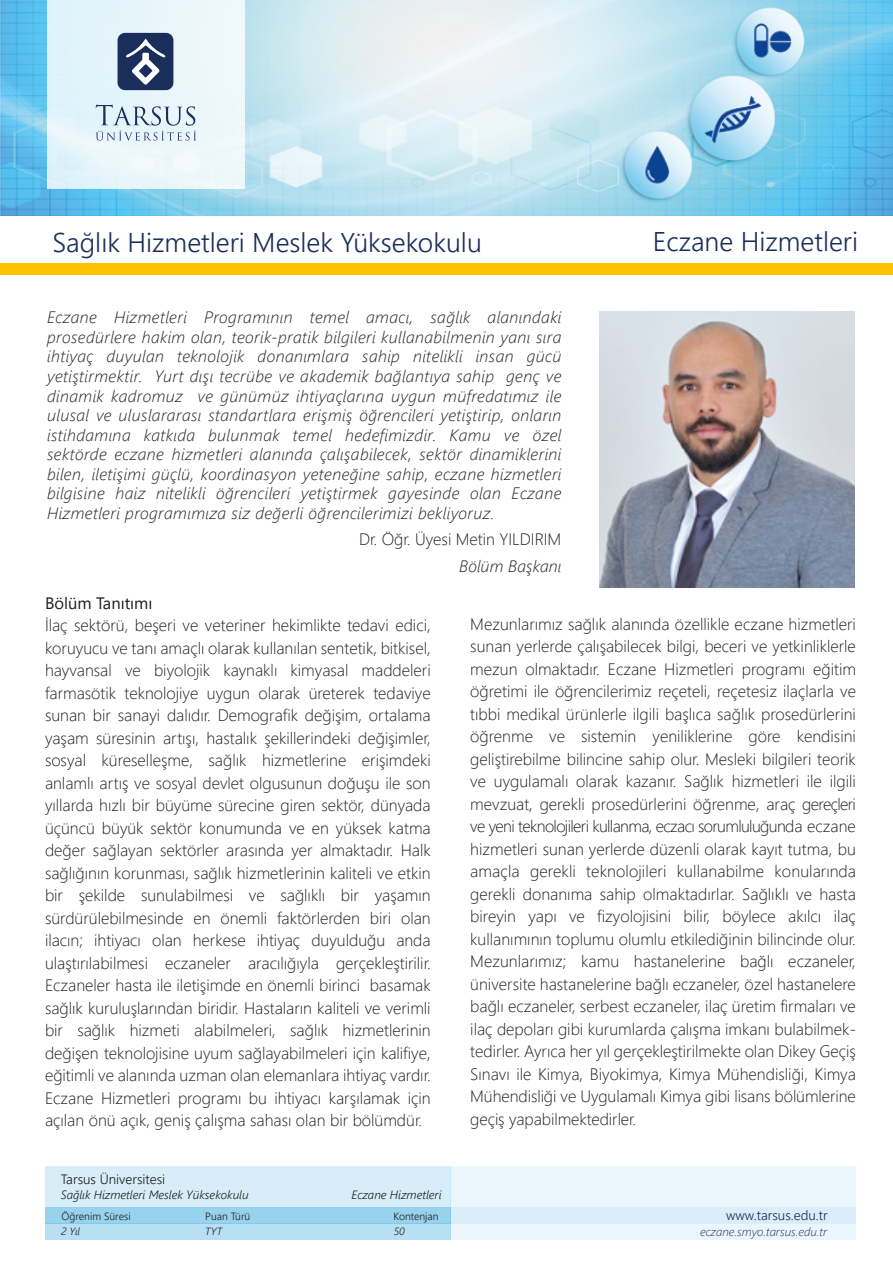
<style>
.page{position:relative;width:893px;height:1263px;background:#fff}
.page>*{position:absolute;margin:0;border:0;box-sizing:border-box;transform-origin:0 0}
.t1{font:300 27px "Segoe UI";color:#192e5a}
.t2{font:300 16.5px/22.5px "Segoe UI";color:#1d1d1b;text-align:justify}
.t3{font:italic 300 16.5px/19.5px "Segoe UI";letter-spacing:.025em;color:#1d1d1b;text-align:justify}
.t4{font:16.5px "Segoe UI";color:#1d1d1b}
.t5{font:300 13.5px "Segoe UI";color:#1d1d1b}
.t6{font:300 13.5px "Segoe UI";color:#192e5a}
.t7{font:italic 300 12px "Segoe UI";color:#1d1d1b}
.t8{font:italic 300 12px "Segoe UI";color:#192e5a}
.t9{font:300 10.5px "Segoe UI";color:#1d1d1b}
.t10{font:italic 300 10.5px "Segoe UI";color:#1d1d1b}
</style>
<div class="page">
<img style="left:0;top:0;width:869px;height:215px">
<div style="left:47px;top:0;width:198px;height:188px;background:linear-gradient(to right,#def2fa,#f0f8fa)"></div>
<div style="left:118px;top:33px;width:55px;height:57px;background:#192e5a;border-radius:7px"></div>
<svg style="left:126px;top:39px;width:40px;height:46px"></svg>
<svg style="left:96px;top:105px;width:100px;height:36px;background:#c6d6e1"></svg>
<div style="left:0;top:263px;width:893px;height:12px;background:#fdc300"></div>
<div style="left:45px;top:1166px;width:406px;height:74px;background:#d7eef9"></div>
<div style="left:45px;top:1207px;width:406px;height:16px;background:#97d2ef"></div>
<div style="left:45px;top:1223px;width:406px;height:17px;background:#b7e0f4"></div>
<div style="left:451px;top:1166px;width:405px;height:74px;background:#ebf6fc"></div>
<div style="left:451px;top:1207px;width:405px;height:16px;background:#d9eef9"></div>
<img style="left:869px;top:0;width:24px;height:216px">
<img style="left:599px;top:311px;width:255px;height:276px">
<h1 class="t1" style="left:52px;top:217px;width:431px">Sağlık Hizmetleri Meslek Yüksekokulu</h1>
<p class="t3" style="left:47px;top:305px;width:516px">Eczane Hizmetleri Programının temel amacı, sağlık alanındaki prosedürlere hakim olan, teorik-pratik bilgileri kullanabilmenin yanı sıra ihtiyaç duyulan teknolojik donanımlara sahip nitelikli insan gücü yetiştirmektir. Yurt dışı tecrübe ve akademik bağlantıya sahip genç ve dinamik kadromuz ve günümüz ihtiyaçlarına uygun müfredatımız ile ulusal ve uluslararası standartlara erişmiş öğrencileri yetiştirip, onların istihdamına katkıda bulunmak temel hedefimizdir. Kamu ve özel sektörde eczane hizmetleri alanında çalışabilecek, sektör dinamiklerini bilen, iletişimi güçlü, koordinasyon yeteneğine sahip, eczane hizmetleri bilgisine haiz nitelikli öğrencileri yetiştirmek gayesinde olan Eczane Hizmetleri programımıza siz değerli öğrencilerimizi bekliyoruz.</p>
<p class="t2" style="left:359px;top:526px;width:204px">Dr. Öğr. Üyesi Metin YILDIRIM</p>
<p class="t3" style="left:459px;top:554px;width:104px">Bölüm Başkanı</p>
<h1 class="t1" style="left:653px;top:216px;width:207px">Eczane Hizmetleri</h1>
<p class="t4" style="left:45px;top:587px;width:109px">Bölüm Tanıtımı</p>
<p class="t2" style="left:45px;top:612px;width:387px">İlaç sektörü, beşeri ve veteriner hekimlikte tedavi edici, koruyucu ve tanı amaçlı olarak kullanılan sentetik, bitkisel, hayvansal ve biyolojik kaynaklı kimyasal maddeleri farmasötik teknolojiye uygun olarak üreterek tedaviye sunan bir sanayi dalıdır. Demografik değişim, ortalama yaşam süresinin artışı, hastalık şekillerindeki değişimler, sosyal küreselleşme, sağlık hizmetlerine erişimdeki anlamlı artış ve sosyal devlet olgusunun doğuşu ile son yıllarda hızlı bir büyüme sürecine giren sektör, dünyada üçüncü büyük sektör konumunda ve en yüksek katma değer sağlayan sektörler arasında yer almaktadır. Halk sağlığının korunması, sağlık hizmetlerinin kaliteli ve etkin bir şekilde sunulabilmesi ve sağlıklı bir yaşamın sürdürülebilmesinde en önemli faktörlerden biri olan ilacın; ihtiyacı olan herkese ihtiyaç duyulduğu anda ulaştırılabilmesi eczaneler aracılığıyla gerçekleştirilir.<br>Eczaneler hasta ile iletişimde en önemli birinci basamak sağlık kuruluşlarından biridir. Hastaların kaliteli ve verimli bir sağlık hizmeti alabilmeleri, sağlık hizmetlerinin değişen teknolojisine uyum sağlayabilmeleri için kalifiye, eğitimli ve alanında uzman olan elemanlara ihtiyaç vardır.<br>Eczane Hizmetleri programı bu ihtiyacı karşılamak için açılan önü açık, geniş çalışma sahası olan bir bölümdür.</p>
<p class="t2" style="left:470px;top:611px;width:387px">Mezunlarımız sağlık alanında özellikle eczane hizmetleri sunan yerlerde çalışabilecek bilgi, beceri ve yetkinliklerle mezun olmaktadır. Eczane Hizmetleri programı eğitim öğretimi ile öğrencilerimiz reçeteli, reçetesiz ilaçlarla ve tıbbi medikal ürünlerle ilgili başlıca sağlık prosedürlerini öğrenme ve sistemin yeniliklerine göre kendisini geliştirebilme bilincine sahip olur. Mesleki bilgileri teorik ve uygulamalı olarak kazanır. Sağlık hizmetleri ile ilgili mevzuat, gerekli prosedürlerini öğrenme, araç gereçleri ve yeni teknolojileri kullanma, eczacı sorumluluğunda eczane hizmetleri sunan yerlerde düzenli olarak kayıt tutma, bu amaçla gerekli teknolojileri kullanabilme konularında gerekli donanıma sahip olmaktadırlar. Sağlıklı ve hasta bireyin yapı ve fizyolojisini bilir, böylece akılcı ilaç kullanımının toplumu olumlu etkilediğinin bilincinde olur.<br>Mezunlarımız; kamu hastanelerine bağlı eczaneler, üniversite hastanelerine bağlı eczaneler, özel hastanelere bağlı eczaneler, serbest eczaneler, ilaç üretim firmaları ve ilaç depoları gibi kurumlarda çalışma imkanı bulabilmek&shy;tedirler. Ayrıca her yıl gerçekleştirilmekte olan Dikey Geçiş Sınavı ile Kimya, Biyokimya, Kimya Mühendisliği, Kimya Mühendisliği ve Uygulamalı Kimya gibi lisans bölümlerine geçiş yapabilmektedirler.</p>
<p class="t5" style="left:61px;top:1167px;width:106px">Tarsus Üniversitesi</p>
<p class="t7" style="left:61px;top:1183px;width:189px">Sağlık Hizmetleri Meslek Yüksekokulu</p>
<p class="t7" style="left:352px;top:1183px;width:91px">Eczane Hizmetleri</p>
<p class="t9" style="left:205px;top:1206px;width:47px">Puan Türü</p>
<p class="t9" style="left:393px;top:1206px;width:47px">Kontenjan</p>
<p class="t10" style="left:205px;top:1221px;width:18px">TYT</p>
<p class="t9" style="left:61px;top:1206px;width:71px">Öğrenim Süresi</p>
<p class="t10" style="left:61px;top:1221px;width:20px">2 Yıl</p>
<p class="t10" style="left:394px;top:1221px;width:12px">50</p>
<p class="t6" style="left:726px;top:1202px;width:103px">www.tarsus.edu.tr</p>
<p class="t8" style="left:700px;top:1220px;width:128px">eczane.smyo.tarsus.edu.tr</p>
</div>
